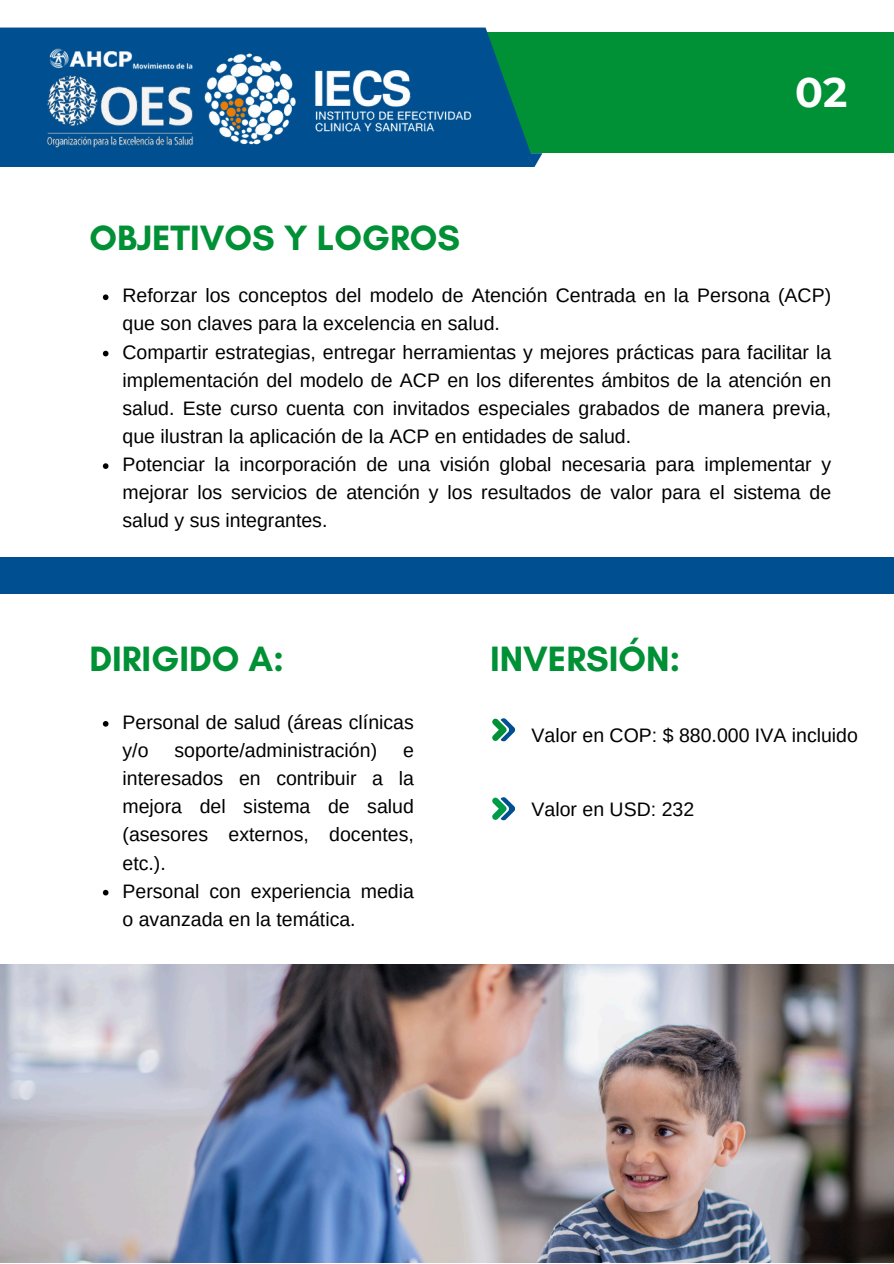
<style>
.page{position:relative;width:894px;height:1264px;background:#fff}
.page>*{position:absolute;margin:0;border:0;box-sizing:border-box;transform-origin:0 0}
.t1{font:700 41.1px "Montserrat";color:#fff}
.t2{font:700 35.85px "Glacial Indifference";color:#009036}
.t3{font:19.5px/28.2px "Arimo";color:#000}
.t4{font:19.5px "Arimo";color:#000}
</style>
<div class="page">
<div style="left:395px;top:33px;width:498px;height:120px;background:#009036"></div>
<div style="left:0;top:153px;width:542px;height:14px;background:#005091"></div>
<svg style="left:0;top:28px;width:531px;height:127px;background:#025a85"></svg>
<svg style="left:103px;top:294px;width:5px;height:6px"></svg>
<svg style="left:103px;top:351px;width:5px;height:5px"></svg>
<svg style="left:103px;top:463px;width:5px;height:6px"></svg>
<svg style="left:103px;top:721px;width:5px;height:5px"></svg>
<svg style="left:103px;top:889px;width:5px;height:6px"></svg>
<div style="left:0;top:557px;width:893px;height:36px;background:#005091"></div>
<img style="left:212px;top:44px;width:266px;height:107px">
<img style="left:32px;top:44px;width:180px;height:109px">
<img style="left:0;top:964px;width:892px;height:298px">
<svg style="left:492px;top:797px;width:22px;height:23px"></svg>
<svg style="left:492px;top:718px;width:22px;height:23px"></svg>
<p class="t2" style="left:89px;top:216px;width:372px">OBJETIVOS Y LOGROS</p>
<p class="t1" style="left:795px;top:67px;width:54px">02</p>
<p class="t3" style="left:122px;top:281px;width:710px">Reforzar los conceptos del modelo de Atención Centrada en la Persona (ACP) que son claves para la excelencia en salud.</p>
<p class="t3" style="left:122px;top:338px;width:710px;text-align:justify">Compartir estrategias, entregar herramientas y mejores prácticas para facilitar la implementación del modelo de ACP en los diferentes ámbitos de la atención en salud. Este curso cuenta con invitados especiales grabados de manera previa, que ilustran la aplicación de la ACP en entidades de salud.</p>
<p class="t3" style="left:122px;top:450px;width:710px;text-align:justify">Potenciar la incorporación de una visión global necesaria para implementar y mejorar los servicios de atención y los resultados de valor para el sistema de salud y sus integrantes.</p>
<p class="t2" style="left:89px;top:636px;width:196px">DIRIGIDO A:</p>
<h1 class="t2" style="left:490px;top:636px;width:192px">INVERSIÓN:</h1>
<h1 class="t3" style="left:122px;top:708px;width:293px">Personal de salud (áreas clínicas y/o</h1>
<h1 class="t3" style="left:174px;top:736px;width:204px">soporte/administración)</h1>
<h1 class="t3" style="left:122px;top:736px;width:293px;text-align:justify;text-indent:280px">e interesados en contribuir a la mejora del sistema de salud (asesores externos, docentes, etc.).</h1>
<p class="t3" style="left:122px;top:876px;width:293px">Personal con experiencia media o avanzada en la temática.</p>
<h1 class="t4" style="left:531px;top:724px;width:328px">Valor en COP: $ 880.000 IVA incluido</h1>
<p class="t4" style="left:531px;top:798px;width:164px">Valor en USD: 232</p>
</div>
